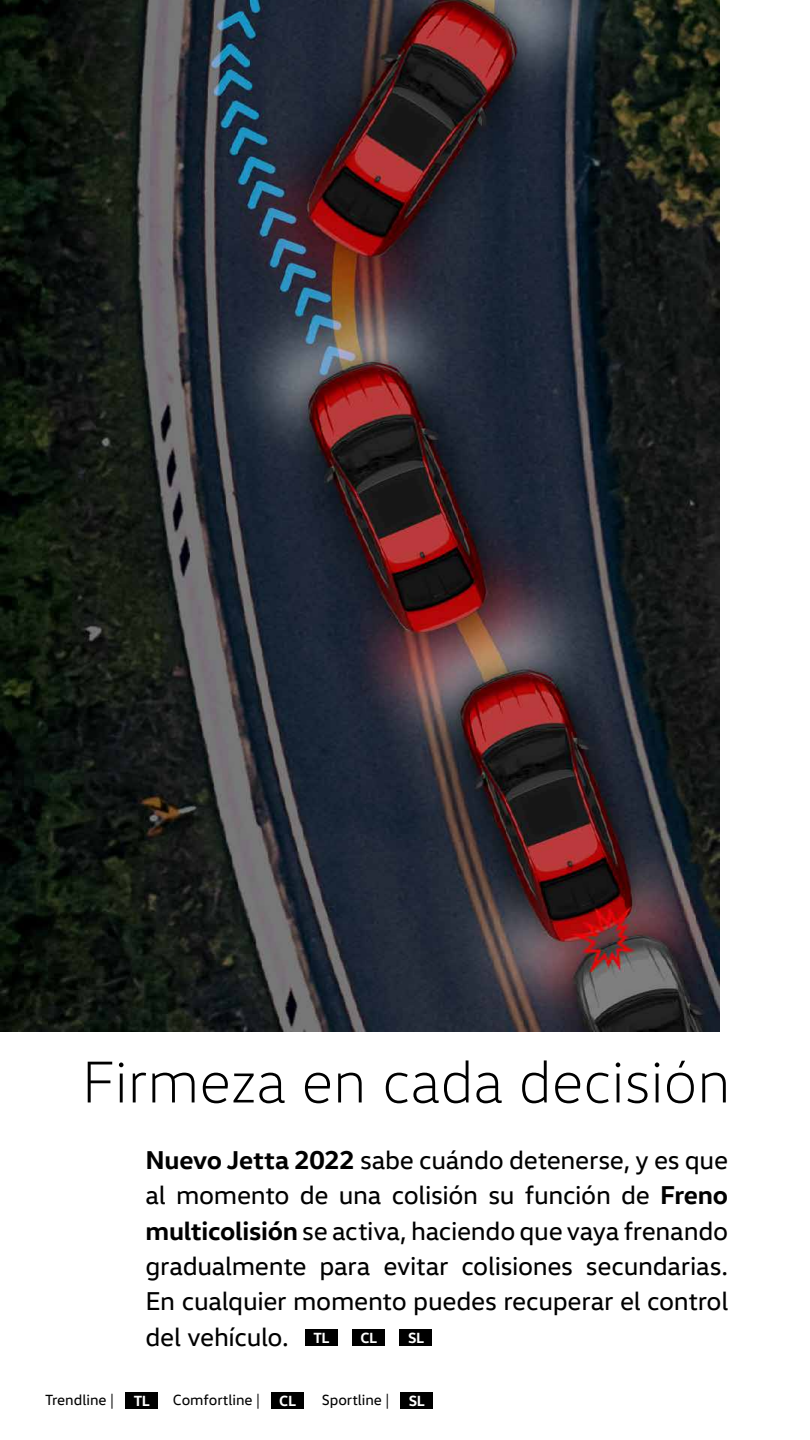
<style>
.page{position:relative;width:810px;height:1440px;background:#fff}
.page>*{position:absolute;margin:0;border:0;box-sizing:border-box;transform-origin:0 0}
.t1{font:300 60px "VW Head";color:#000}
.t2{font:26.25px/35.4px "VW Head";letter-spacing:-.015em;color:#000;text-align:justify}
.t3{font:15px "VW Head";color:#000101}
.t4{font:700 15px "VW Head";letter-spacing:-.025em;color:#fff}
.s1{font-weight:700}
.s2{font-family:"Minion Pro"}
</style>
<div class="page">
<img style="left:0;top:0;width:719px;height:1032px">
<div style="left:305px;top:1329px;width:32px;height:17px;background:#000"></div>
<div style="left:353px;top:1329px;width:32px;height:17px;background:#000"></div>
<div style="left:400px;top:1329px;width:32px;height:17px;background:#000"></div>
<div style="left:126px;top:1393px;width:32px;height:16px;background:#000"></div>
<div style="left:271px;top:1393px;width:33px;height:16px;background:#000"></div>
<div style="left:400px;top:1393px;width:33px;height:16px;background:#000"></div>
<h1 class="t1" style="left:82px;top:1047px;width:650px">Firmeza en cada decisión</h1>
<p class="t2" style="left:146px;top:1141px;width:584px"><span class="s1">Nuevo Jetta 2022</span> sabe cuándo detenerse, y es que al momento de una colisión su función de <span class="s1">Freno multicolisión</span> se activa, haciendo que vaya frenando gradualmente para evitar colisiones secundarias.<br>En cualquier momento puedes recuperar el control del vehículo.</p>
<p class="t4" style="left:313px;top:1328px;width:18px">TL</p>
<p class="t4" style="left:360px;top:1328px;width:18px">CL</p>
<p class="t4" style="left:408px;top:1328px;width:18px">SL</p>
<p class="t3" style="left:45px;top:1390px;width:70px">Trendline <span class="s2">|</span></p>
<p class="t4" style="left:134px;top:1392px;width:18px">TL</p>
<p class="t3" style="left:173px;top:1390px;width:89px">Comfortline <span class="s2">|</span></p>
<p class="t4" style="left:279px;top:1392px;width:18px">CL</p>
<p class="t3" style="left:322px;top:1390px;width:69px">Sportline <span class="s2">|</span></p>
<p class="t4" style="left:409px;top:1392px;width:18px">SL</p>
</div>
